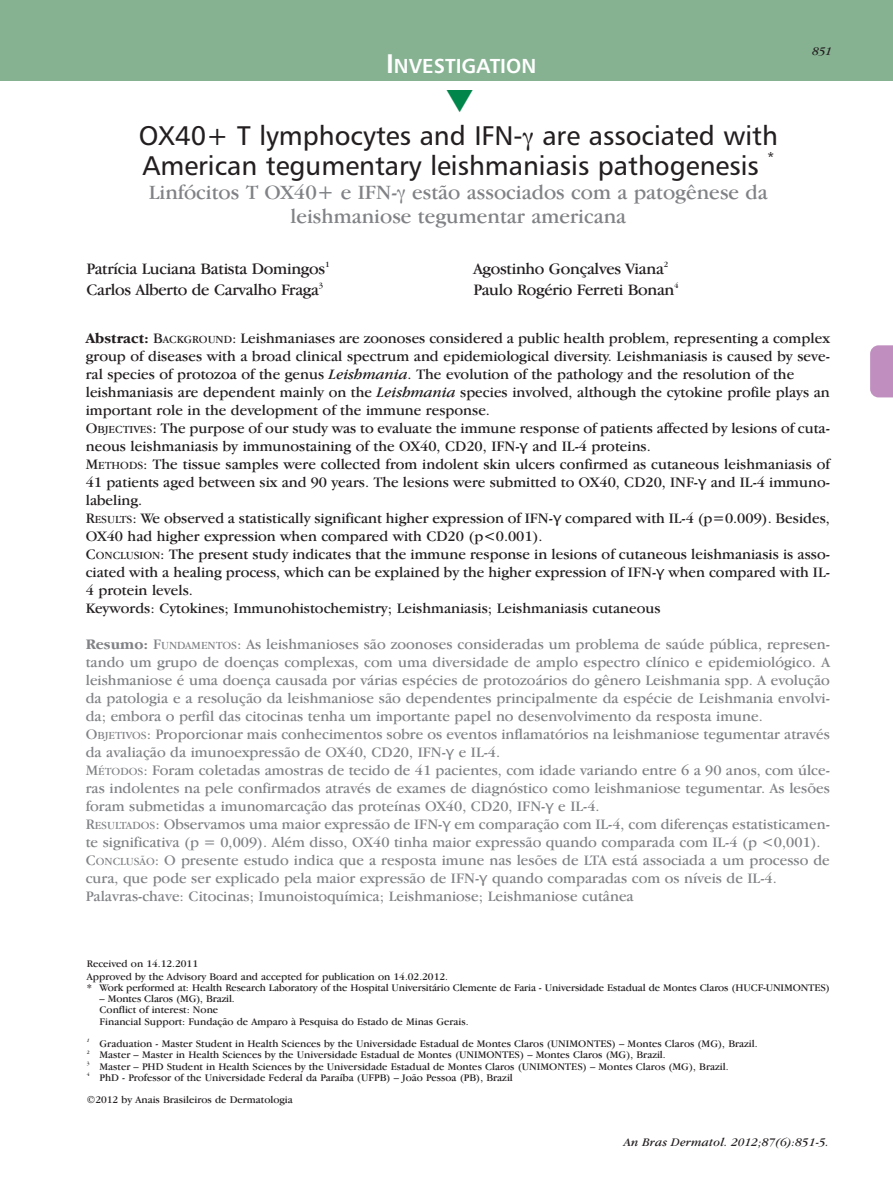
<style>
.page{position:relative;width:893px;height:1191px;background:#fff}
.page>*{position:absolute;margin:0;border:0;box-sizing:border-box;transform-origin:0 0}
.t1{font:27px/29.4px "Humanist 777 BT Roman B";color:#231f20}
.t2{font:21px/24px "Garamond IT Cby BT";color:#808285;text-align:center}
.t3{font:20.25px "Humanist 777 BT Bold B";color:#fff}
.t4{font:16.5px "Garamond IT Cby BT";letter-spacing:-.015em;color:#231f20}
.t5{font:15px/18px "Garamond IT Cby BT";color:#808285}
.t6{font:15px/18px "Garamond IT Cby BT";color:#231f20}
.t7{font:13.5px "Humanist 777 BT Roman B";color:#231f20}
.t8{font:italic 12px "Garamond IT Cby BT";letter-spacing:.015em;color:#231f20}
.t9{font:10.5px/11.2px "Garamond IT Cby BT";color:#231f20}
.t10{font:8.25px "Garamond IT Cby BT";color:#231f20}
.t11{font:5.25px "Garamond IT Cby BT";color:#231f20}
.t12{font:italic 5.25px "Garamond IT Cby BT";color:#231f20}
.s1{font-size:27px}
.s2{font-weight:700}
.s3{font-size:11.25px}
.s4{font-style:italic}
.s5{font-family:"Lucida Grande"}
</style>
<div class="page">
<svg style="left:870px;top:345px;width:23px;height:52px"></svg>
<div style="left:0;top:0;width:893px;height:81px;background:#86b292"></div>
<h3 class="t3" style="left:386px;top:57px;width:152px"><span class="s1">I</span>NVESTIGATION</h3>
<h1 class="t1" style="left:139px;top:123px;width:640px">OX40+ T lymphocytes and IFN- are associated with<br>American tegumentary leishmaniasis pathogenesis</h1>
<p class="t7" style="left:767px;top:151px;width:8px">*</p>
<p class="t8" style="left:812px;top:46px;width:21px">851</p>
<h2 class="t2" style="left:149px;top:182px;width:621px">Linfócitos T OX40+ e IFN- estão associados com a patogênese da leishmaniose tegumentar americana</h2>
<p class="t4" style="left:86px;top:263px;width:240px">Patrícia Luciana Batista Domingos</p>
<p class="t10" style="left:325px;top:261px;width:6px">1</p>
<p class="t4" style="left:473px;top:263px;width:192px">Agostinho Gonçalves Viana</p>
<p class="t10" style="left:664px;top:261px;width:6px">2</p>
<p class="t4" style="left:86px;top:284px;width:234px">Carlos Alberto de Carvalho Fraga</p>
<p class="t10" style="left:319px;top:282px;width:6px">3</p>
<p class="t4" style="left:473px;top:284px;width:203px">Paulo Rogério Ferreti Bonan</p>
<p class="t10" style="left:674px;top:282px;width:6px">4</p>
<p class="t6" style="left:86px;top:330px;width:746px"><span class="s2">Abstract:</span> B<span class="s3">ACKGROUND</span>: Leishmaniases are zoonoses considered a public health problem, representing a complex group of diseases with a broad clinical spectrum and epidemiological diversity. Leishmaniasis is caused by seve&shy;ral species of protozoa of the genus <span class="s4">Leishmania</span>. The evolution of the pathology and the resolution of the leishmaniasis are dependent mainly on the <span class="s4">Leishmania</span> species involved, although the cytokine profile plays an important role in the development of the immune response.<br>O<span class="s3">BJECTIVES</span>: The purpose of our study was to evaluate the immune response of patients affected by lesions of cuta&shy;neous leishmaniasis by immunostaining of the OX40, CD20, IFN-<span class="s5">γ</span> and IL-4 proteins.<br>M<span class="s3">ETHODS</span>: The tissue samples were collected from indolent skin ulcers confirmed as cutaneous leishmaniasis of 41 patients aged between six and 90 years. The lesions were submitted to OX40, CD20, INF-<span class="s5">γ</span> and IL-4 immuno&shy;labeling.<br>R<span class="s3">ESULTS</span>: We observed a statistically significant higher expression of IFN-<span class="s5">γ</span> compared with IL-4 (p=0.009). Besides, OX40 had higher expression when compared with CD20 (p&lt;0.001).<br>C<span class="s3">ONCLUSION</span>: The present study indicates that the immune response in lesions of cutaneous leishmaniasis is asso&shy;ciated with a healing process, which can be explained by the higher expression of IFN-<span class="s5">γ</span> when compared with IL-4 protein levels.<br>Keywords: Cytokines; Immunohistochemistry; Leishmaniasis; Leishmaniasis cutaneous</p>
<p class="t5" style="left:86px;top:636px;width:746px"><span class="s2">Resumo:</span> F<span class="s3">UNDAMENTOS</span>: As leishmanioses são zoonoses consideradas um problema de saúde pública, represen&shy;tando um grupo de doenças complexas, com uma diversidade de amplo espectro clínico e epidemiológico. A leishmaniose é uma doença causada por várias espécies de protozoários do gênero Leishmania spp. A evolução da patologia e a resolução da leishmaniose são dependentes principalmente da espécie de Leishmania envolvi&shy;da; embora o perfil das citocinas tenha um importante papel no desenvolvimento da resposta imune.<br>O<span class="s3">BJETIVOS</span>: Proporcionar mais conhecimentos sobre os eventos inflamatórios na leishmaniose tegumentar através da avaliação da imunoexpressão de OX40, CD20, IFN-<span class="s5">γ</span> e IL-4.<br>M<span class="s3">ÉTODOS</span>: Foram coletadas amostras de tecido de 41 pacientes, com idade variando entre 6 a 90 anos, com úlce&shy;ras indolentes na pele confirmados através de exames de diagnóstico como leishmaniose tegumentar. As lesões foram submetidas a imunomarcação das proteínas OX40, CD20, IFN-<span class="s5">γ</span> e IL-4.<br>R<span class="s3">ESULTADOS</span>: Observamos uma maior expressão de IFN-<span class="s5">γ</span> em comparação com IL-4, com diferenças estatisticamen&shy;te significativa (p = 0,009). Além disso, OX40 tinha maior expressão quando comparada com IL-4 (p &lt;0,001).<br>C<span class="s3">ONCLUSÃO</span>: O presente estudo indica que a resposta imune nas lesões de LTA está associada a um processo de cura, que pode ser explicado pela maior expressão de IFN-<span class="s5">γ</span> quando comparadas com os níveis de IL-4.<br>Palavras-chave: Citocinas; Imunoistoquímica; Leishmaniose; Leishmaniose cutânea</p>
<p class="t9" style="left:87px;top:958px;width:363px;line-height:12.6px">Received on 14.12.2011<br>Approved by the Advisory Board and accepted for publication on 14.02.2012.</p>
<p class="t9" style="left:87px;top:982px;width:745px">* Work performed at: Health Research Laboratory of the Hospital Universitário Clemente de Faria - Universidade Estadual de Montes Claros (HUCF-UNIMONTES)</p>
<p class="t9" style="left:100px;top:994px;width:371px">– Montes Claros (MG), Brazil.<br>Conflict of interest: None<br>Financial Support: Fundação de Amparo à Pesquisa do Estado de Minas Gerais.</p>
<p class="t12" style="left:87px;top:1038px;width:4px">1</p>
<p class="t9" style="left:100px;top:1039px;width:660px">Graduation - Master Student in Health Sciences by the Universidade Estadual de Montes Claros (UNIMONTES) – Montes Claros (MG), Brazil.</p>
<p class="t11" style="left:87px;top:1050px;width:4px">2</p>
<p class="t9" style="left:100px;top:1050px;width:568px">Master – Master in Health Sciences by the Universidade Estadual de Montes (UNIMONTES) – Montes Claros (MG), Brazil.</p>
<p class="t11" style="left:87px;top:1061px;width:4px">3</p>
<p class="t9" style="left:100px;top:1061px;width:630px">Master – PHD Student in Health Sciences by the Universidade Estadual de Montes Claros (UNIMONTES) – Montes Claros (MG), Brazil.</p>
<p class="t11" style="left:87px;top:1072px;width:4px">4</p>
<p class="t9" style="left:87px;top:1067px;width:428px;line-height:22.5px;text-indent:13px">PhD - Professor of the Universidade Federal da Paraíba (UFPB) – João Pessoa (PB), Brazil ©2012 by Anais Brasileiros de Dermatologia</p>
<p class="t8" style="left:624px;top:1137px;width:207px">An Bras Dermatol. 2012;87(6):851-5.</p>
</div>
